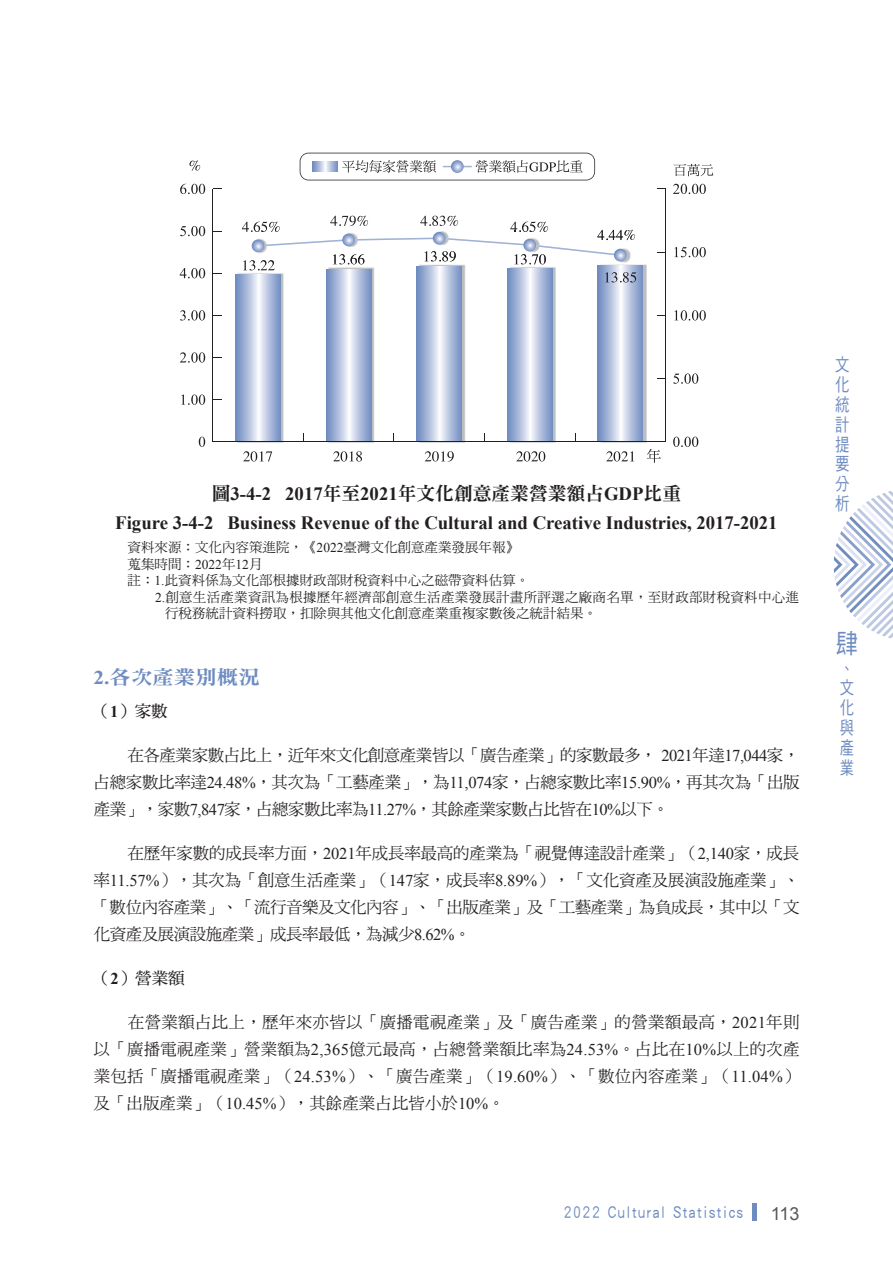
<style>
.page{position:relative;width:893px;height:1263px;background:#fff}
.page>*{position:absolute;margin:0;border:0;box-sizing:border-box;transform-origin:0 0}
.t1{font:27px "DF Hei Std W5";color:#6f8cc1;scale:.8 1}
.t2{font:19.5px "DF Ming Std W9";color:#6f8cc1;scale:1.1 1}
.t3{font:700 18.75px "Times New Roman";color:#231f20}
.t4{font:18.75px "DF Ming Std W9";color:#231f20}
.t5{font:18px "DF Yuan Std W5";letter-spacing:.1em;color:#6f8cc1;scale:.8 1}
.t6{font:18px/19.8px "DF Hei Std W5";color:#6f8cc1;scale:.8 1}
.t7{font:18px "Arial";color:#57585a}
.t8{font:16.5px/27px "DF Ming Std W5";letter-spacing:-.02em;color:#231f20;text-align:justify}
.t9{font:16.5px "DF Ming Std W7";color:#231f20}
.t10{font:13.5px "DF Ming Std W5";color:#231f20}
.t11{font:13.5px "DF Ming Std W5";letter-spacing:.02em;color:#231f20}
.s1{font-family:"Times New Roman";font-weight:700}
.s2{font-family:"Times New Roman"}
</style>
<div class="page">
<hr style="left:752px;top:1204px;width:4px;height:17px;background:#6f8cc1">
<svg style="left:833px;top:491px;width:60px;height:148px"></svg>
<img style="left:237px;top:265px;width:410px;height:178px">
<svg style="left:235px;top:275px;width:46px;height:166px;background:#afbedc"></svg>
<svg style="left:326px;top:282px;width:45px;height:159px;background:#b1c0dd"></svg>
<svg style="left:417px;top:282px;width:45px;height:159px;background:#b1c0dd"></svg>
<svg style="left:507px;top:282px;width:45px;height:159px;background:#b1c0dd"></svg>
<svg style="left:598px;top:266px;width:45px;height:175px;background:#b0bfdd"></svg>
<svg style="left:673px;top:437px;width:25px;height:10px"></svg>
<svg style="left:673px;top:373px;width:25px;height:11px"></svg>
<svg style="left:674px;top:310px;width:32px;height:11px"></svg>
<svg style="left:674px;top:247px;width:32px;height:10px"></svg>
<svg style="left:673px;top:184px;width:33px;height:10px"></svg>
<hr style="left:665px;top:189px;width:1px;height:253px;background:#231f20">
<hr style="left:213px;top:441px;width:453px;height:1px;background:#231f20">
<svg style="left:199px;top:437px;width:6px;height:10px"></svg>
<svg style="left:181px;top:394px;width:24px;height:11px"></svg>
<svg style="left:180px;top:352px;width:25px;height:11px"></svg>
<svg style="left:180px;top:310px;width:25px;height:11px"></svg>
<svg style="left:180px;top:268px;width:25px;height:10px"></svg>
<svg style="left:180px;top:226px;width:25px;height:10px"></svg>
<svg style="left:180px;top:184px;width:25px;height:10px"></svg>
<hr style="left:212px;top:189px;width:1px;height:253px;background:#231f20">
<svg style="left:300px;top:153px;width:295px;height:27px"></svg>
<svg style="left:243px;top:451px;width:29px;height:10px"></svg>
<svg style="left:333px;top:451px;width:29px;height:10px"></svg>
<svg style="left:425px;top:451px;width:29px;height:11px"></svg>
<svg style="left:516px;top:451px;width:29px;height:10px"></svg>
<svg style="left:606px;top:451px;width:27px;height:10px"></svg>
<svg style="left:647px;top:449px;width:14px;height:14px"></svg>
<svg style="left:674px;top:164px;width:39px;height:12px"></svg>
<svg style="left:189px;top:160px;width:11px;height:11px"></svg>
<svg style="left:242px;top:216px;width:394px;height:66px"></svg>
<p class="t4" style="left:212px;top:483px;width:471px">圖<span class="s1">3-4-2 2017</span>年至<span class="s1">2021</span>年文化創意產業營業額占<span class="s1">GDP</span>比重</p>
<p class="t3" style="left:115px;top:509px;width:664px">Figure 3-4-2 Business Revenue of the Cultural and Creative Industries, 2017-2021</p>
<p class="t10" style="left:128px;top:540px;width:393px">資料來源：文化內容策進院，《<span class="s2">2022</span>臺灣文化創意產業發展年報》</p>
<p class="t10" style="left:128px;top:557px;width:136px">蒐集時間：<span class="s2">2022</span>年<span class="s2">12</span>月</p>
<p class="t10" style="left:128px;top:573px;width:403px">註：<span class="s2">1.</span>此資料係為文化部根據財政部財稅資料中心之磁帶資料估算。</p>
<p class="t11" style="left:155px;top:590px;width:645px"><span class="s2">2.</span>創意生活產業資訊為根據歷年經濟部創意生活產業發展計畫所評選之廠商名單，至財政部財稅資料中心進</p>
<p class="t10" style="left:165px;top:606px;width:433px">行稅務統計資料撈取，扣除與其他文化創意產業重複家數後之統計結果。</p>
<p class="t2" style="left:94px;top:666px;width:153px"><span class="s1">2.</span>各次產業別概況</p>
<p class="t9" style="left:94px;top:702px;width:76px">（<span class="s1">1</span>）家數</p>
<p class="t8" style="left:94px;top:741px;width:707px;text-indent:34px">在各產業家數占比上，近年來文化創意產業皆以「廣告產業」的家數最多， <span class="s2">2021</span>年達<span class="s2">17,044</span>家，占總家數比率達<span class="s2">24.48%</span>，其次為「工藝產業」，為<span class="s2">11,074</span>家，占總家數比率<span class="s2">15.90%</span>，再其次為「出版產業」，家數<span class="s2">7,847</span>家，占總家數比率為<span class="s2">11.27%</span>，其餘產業家數占比皆在<span class="s2">10%</span>以下。</p>
<p class="t8" style="left:93px;top:839px;width:708px;text-indent:34px">在歷年家數的成長率方面，<span class="s2">2021</span>年成長率最高的產業為「視覺傳達設計產業」（<span class="s2">2,140</span>家，成長率<span class="s2">11.57%</span>），其次為「創意生活產業」（<span class="s2">147</span>家，成長率<span class="s2">8.89%</span>），「文化資產及展演設施產業」、「數位內容產業」、「流行音樂及文化內容」、「出版產業」及「工藝產業」為負成長，其中以「文化資產及展演設施產業」成長率最低，為減少<span class="s2">8.62%</span>。</p>
<p class="t9" style="left:94px;top:969px;width:92px">（<span class="s1">2</span>）營業額</p>
<p class="t8" style="left:94px;top:1008px;width:708px;text-indent:34px">在營業額占比上，歷年來亦皆以「廣播電視產業」及「廣告產業」的營業額最高，<span class="s2">2021</span>年則以「廣播電視產業」營業額為<span class="s2">2,365</span>億元最高，占總營業額比率為<span class="s2">24.53%</span>。占比在<span class="s2">10%</span>以上的次產業包括「廣播電視產業」（<span class="s2">24.53%</span>）、「廣告產業」（<span class="s2">19.60%</span>）、「數位內容產業」（<span class="s2">11.04%</span>）及「出版產業」（<span class="s2">10.45%</span>），其餘產業占比皆小於<span class="s2">10%</span>。</p>
<p class="t6" style="left:835px;top:355px;width:19px;text-align:justify">文化統計提要分析</p>
<h1 class="t1" style="left:836px;top:628px;width:28px">肆</h1>
<p class="t6" style="left:840px;top:658px;width:19px">、文化與產業</p>
<p class="t5" style="left:564px;top:1202px;width:225px">2022 Cultural Statistics</p>
<p class="t7" style="left:771px;top:1202px;width:30px">113</p>
</div>
